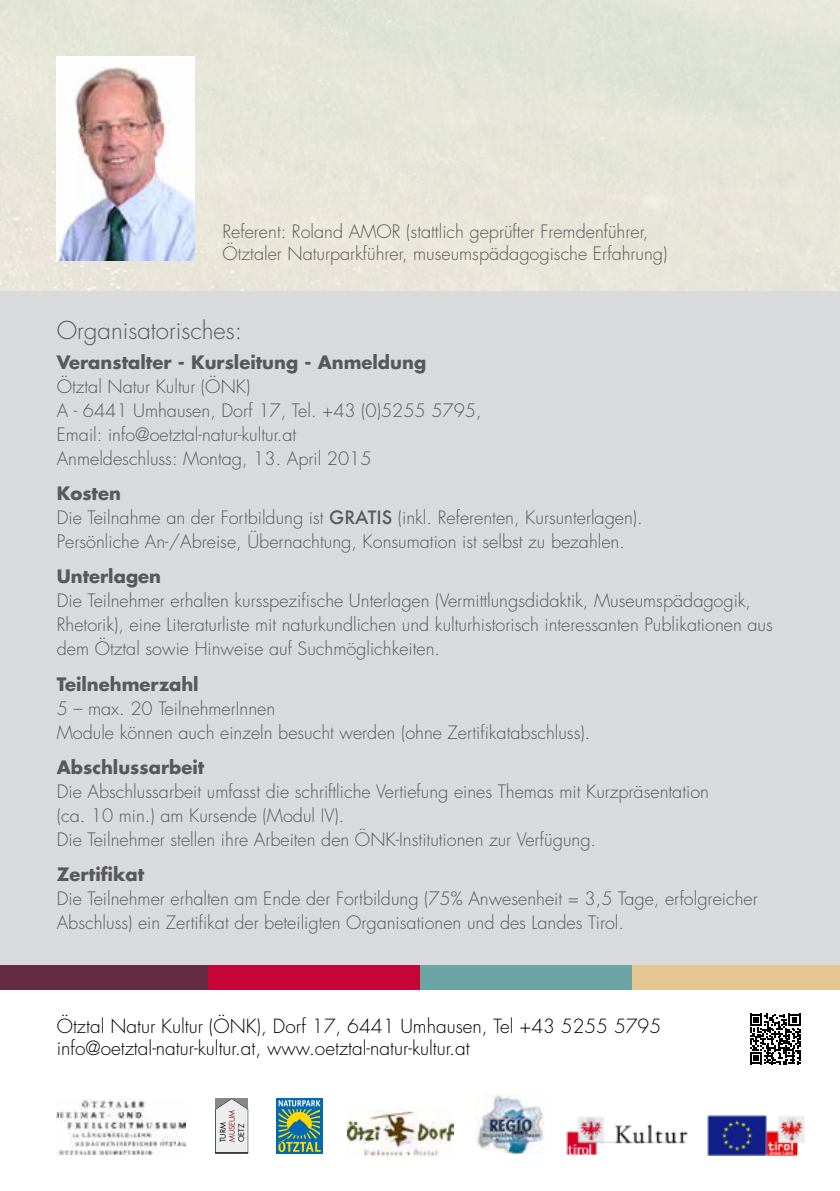
<style>
.page{position:relative;width:840px;height:1191px;background:#fff}
.page>*{position:absolute;margin:0;border:0;box-sizing:border-box;transform-origin:0 0}
.t1{font:300 24px "Futura";color:#58585a}
.t2{font:300 19px/22.8px "Futura";color:#000}
.t3{font:300 18px/24px "Futura";color:#58585a}
.t4{font:700 18px "Futura";color:#58585a}
.t5{font:7.6px "Futura Std";color:#000}
.t6{font:7.6px "Futura Std";color:#93212d}
.s1{font-weight:700}
.s2{font-weight:500}
</style>
<div class="page">
<div style="left:0;top:0;width:839px;height:291px;background:#e6e6d9"></div>
<div style="left:0;top:291px;width:839px;height:686px;background:#d9dadb"></div>
<img style="left:57px;top:57px;width:137px;height:203px">
<div style="left:207px;top:965px;width:213px;height:24px;background:#c40536"></div>
<div style="left:420px;top:965px;width:212px;height:24px;background:#6ca6a4"></div>
<div style="left:632px;top:965px;width:207px;height:24px;background:#e4c693"></div>
<div style="left:0;top:965px;width:207px;height:24px;background:#652c41"></div>
<svg style="left:750px;top:1014px;width:50px;height:50px"></svg>
<img style="left:566px;top:1117px;width:122px;height:38px">
<img style="left:57px;top:1099px;width:128px;height:55px">
<img style="left:347px;top:1109px;width:106px;height:48px">
<svg style="left:215px;top:1109px;width:34px;height:45px"></svg>
<svg style="left:215px;top:1098px;width:33px;height:54px;background:#d9dada"></svg>
<hr style="left:215px;top:1152px;width:33px;height:1px;background:#000">
<div style="left:276px;top:1097px;width:46px;height:56px;background:#006ab3"></div>
<svg style="left:278px;top:1100px;width:43px;height:52px"></svg>
<img style="left:474px;top:1094px;width:70px;height:59px">
<img style="left:707px;top:1116px;width:97px;height:39px">
<p class="t3" style="left:222px;top:221px;width:446px;line-height:22px">Referent: Roland AMOR (stattlich geprüfter Fremdenführer,<br>Ötztaler Naturparkführer, museumspädagogische Erfahrung)</p>
<h1 class="t1" style="left:57px;top:315px;width:187px">Organisatorisches:</h1>
<p class="t4" style="left:57px;top:349px;width:371px">Veranstalter - Kursleitung - Anmeldung</p>
<p class="t3" style="left:57px;top:374px;width:426px">Ötztal Natur Kultur (ÖNK)<br>A - 6441 Umhausen, Dorf 17, Tel. +43 (0)5255 5795, Email: info@oetztal-natur-kultur.at<br>Anmeldeschluss: Montag, 13. April 2015</p>
<p class="t3" style="left:57px;top:482px;width:587px"><span class="s1">Kosten<br></span>Die Teilnahme an der Fortbildung ist <span class="s2">GRATIS</span> (inkl. Referenten, Kursunterlagen).<br>Persönliche An-/Abreise, Übernachtung, Konsumation ist selbst zu bezahlen.</p>
<p class="t4" style="left:57px;top:564px;width:106px">Unterlagen</p>
<p class="t3" style="left:57px;top:589px;width:717px">Die Teilnehmer erhalten kursspezifische Unterlagen (Vermittlungsdidaktik, Museumspädagogik,<br>Rhetorik), eine Literaturliste mit naturkundlichen und kulturhistorisch interessanten Publikationen aus dem Ötztal sowie Hinweise auf Suchmöglichkeiten.</p>
<p class="t4" style="left:57px;top:671px;width:143px">Teilnehmerzahl</p>
<p class="t3" style="left:57px;top:696px;width:535px">5 – max. 20 TeilnehmerInnen<br>Module können auch einzeln besucht werden (ohne Zertifikatabschluss).</p>
<p class="t4" style="left:57px;top:755px;width:149px">Abschlussarbeit</p>
<p class="t3" style="left:57px;top:779px;width:653px">Die Abschlussarbeit umfasst die schriftliche Vertiefung eines Themas mit Kurzpräsentation (ca. 10 min.) am Kursende (Modul IV).<br>Die Teilnehmer stellen ihre Arbeiten den ÖNK-Institutionen zur Verfügung.</p>
<p class="t4" style="left:57px;top:862px;width:89px">Zertifikat</p>
<p class="t3" style="left:57px;top:887px;width:702px">Die Teilnehmer erhalten am Ende der Fortbildung (75% Anwesenheit = 3,5 Tage, erfolgreicher<br>Abschluss) ein Zertifikat der beteiligten Organisationen und des Landes Tirol.</p>
<p class="t2" style="left:57px;top:1014px;width:605px">Ötztal Natur Kultur (ÖNK), Dorf 17, 6441 Umhausen, Tel +43 5255 5795 info@oetztal-natur-kultur.at, www.oetztal-natur-kultur.at</p>
<p class="t6" style="left:227px;top:1142px;width:34px;rotate:-90deg">MUSEUM</p>
<p class="t5" style="left:218px;top:1142px;width:21px;rotate:-90deg">TURM</p>
<p class="t5" style="left:236px;top:1142px;width:20px;rotate:-90deg">OETZ</p>
</div>
